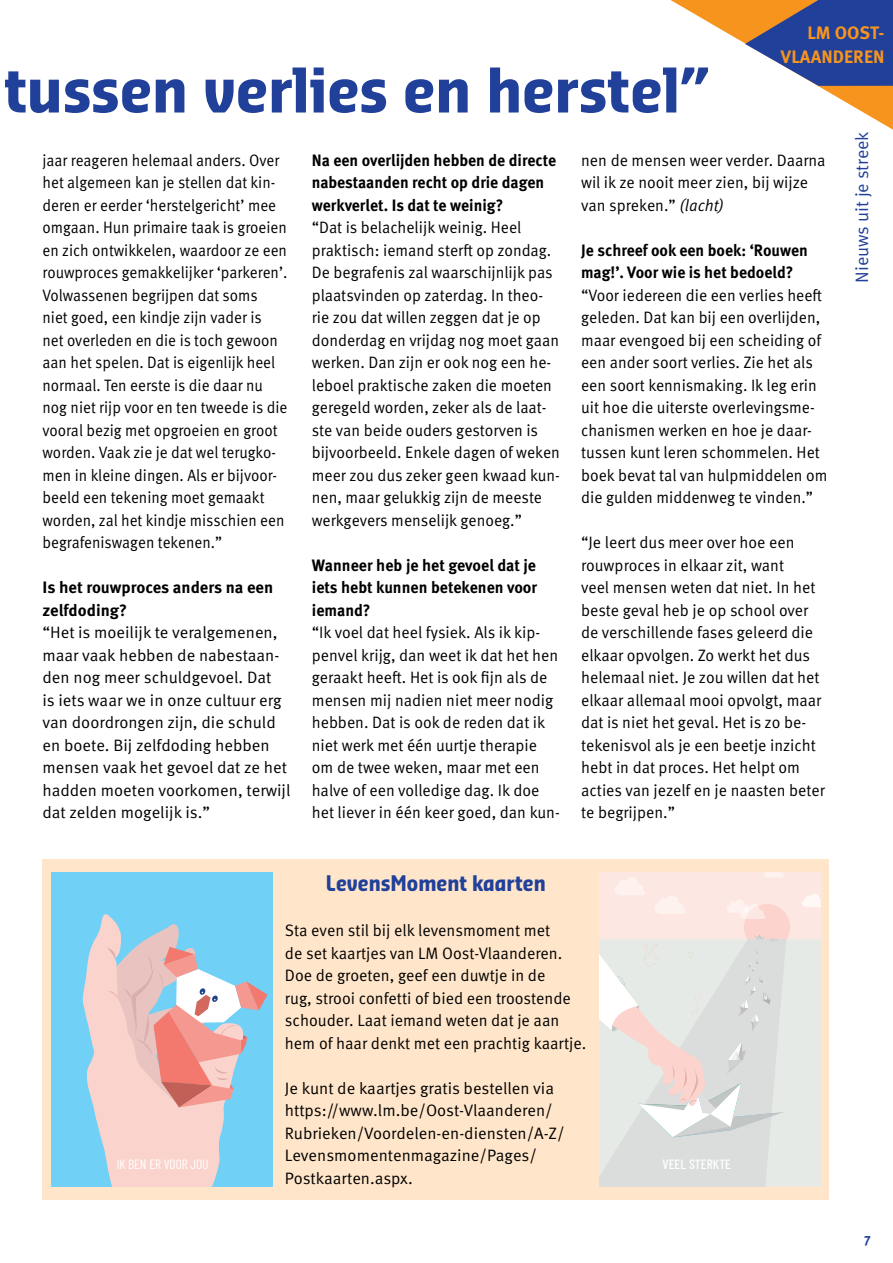
<style>
.page{position:relative;width:893px;height:1263px;background:#fff}
.page>*{position:absolute;margin:0;border:0;box-sizing:border-box;transform-origin:0 0}
.t1{font:700 60px "Sansa Con Pro";color:#21409a}
.t2{font:700 21px "Sansa Con Pro";color:#21409a;scale:.96 1}
.t3{font:700 18px/24px "Meta OT";color:#f7941e;text-align:right}
.t4{font:18px "Meta OT Norm";color:#21409a}
.t5{font:16.5px/22.5px "Meta OT Norm";color:#000;scale:.95 1}
.t6{font:16.5px/22.5px "Meta OT Norm";color:#000;scale:.96 1}
.t7{font:16.5px/22.5px "Meta OT Norm";color:#000}
.t8{font:16.5px/22.5px "Meta OT Norm";color:#000;scale:.92 1}
.t9{font:700 16.5px/22.5px "Meta OT";color:#000;scale:.95 1}
.t10{font:700 16.5px/22.5px "Meta OT";color:#000;text-align:justify;scale:.96 1}
.t11{font:700 16.5px/22.5px "Meta OT";color:#000}
.t12{font:13.5px "Barlow Condensed";letter-spacing:-.005em;color:#fff}
.t13{font:500 13.5px "Barlow Condensed";color:#fff}
.t14{font:700 13.5px "Meta OT";color:#21409a}
.s1{font-family:"Meta OT Norm Ita"}
</style>
<div class="page">
<svg style="left:671px;top:0;width:222px;height:130px"></svg>
<div style="left:43px;top:859px;width:786px;height:340px;background:#ffe6ca"></div>
<div style="left:51px;top:872px;width:221px;height:314px;background:#70d0f6"></div>
<svg style="left:83px;top:914px;width:185px;height:272px"></svg>
<div style="left:600px;top:872px;width:221px;height:68px;background:#fde7e2"></div>
<svg style="left:600px;top:1137px;width:186px;height:49px;background:#dcdede"></svg>
<svg style="left:802px;top:894px;width:19px;height:13px"></svg>
<svg style="left:600px;top:872px;width:190px;height:265px"></svg>
<h1 class="t1" style="left:4px;top:49px;width:705px">tussen verlies en herstel”</h1>
<p class="t3" style="left:781px;top:21px;width:105px">LM OOST-<br>VLAANDEREN</p>
<p class="t8" style="left:43px;top:149px;width:268px">jaar reageren helemaal anders. Over het algemeen kan je stellen dat kin&shy;deren er eerder ‘herstelgericht’ mee omgaan. Hun primaire taak is groeien en zich ontwikkelen, waardoor ze een rouwproces gemakkelijker ‘parkeren’.<br>Volwassenen begrijpen dat soms<br>niet goed, een kindje zijn vader is<br>net overleden en die is toch gewoon aan het spelen. Dat is eigenlijk heel normaal. Ten eerste is die daar nu nog niet rijp voor en ten tweede is die vooral bezig met opgroeien en groot worden. Vaak zie je dat wel terugko&shy;men in kleine dingen. Als er bijvoor&shy;beeld een tekening moet gemaakt worden, zal het kindje misschien een begrafeniswagen tekenen.”</p>
<p class="t11" style="left:43px;top:576px;width:232px">Is het rouwproces anders na een zelfdoding?</p>
<p class="t7" style="left:43px;top:621px;width:250px">“Het is moeilijk te veralgemenen, maar vaak hebben de nabestaan&shy;den nog meer schuldgevoel. Dat<br>is iets waar we in onze cultuur erg van doordrongen zijn, die schuld en boete. Bij zelfdoding hebben mensen vaak het gevoel dat ze het hadden moeten voorkomen, terwijl dat zelden mogelijk is.”</p>
<p class="t9" style="left:312px;top:149px;width:259px">Na een overlijden hebben de directe nabestaanden recht op drie dagen werkverlet. Is dat te weinig?</p>
<p class="t5" style="left:312px;top:216px;width:263px">“Dat is belachelijk weinig. Heel praktisch: iemand sterft op zondag.<br>De begrafenis zal waarschijnlijk pas plaatsvinden op zaterdag. In theo&shy;rie zou dat willen zeggen dat je op donderdag en vrijdag nog moet gaan werken. Dan zijn er ook nog een he&shy;leboel praktische zaken die moeten geregeld worden, zeker als de laat&shy;ste van beide ouders gestorven is bijvoorbeeld. Enkele dagen of weken meer zou dus zeker geen kwaad kun&shy;nen, maar gelukkig zijn de meeste werkgevers menselijk genoeg.”</p>
<p class="t10" style="left:312px;top:554px;width:236px">Wanneer heb je het gevoel dat je iets hebt kunnen betekenen voor iemand?</p>
<p class="t6" style="left:312px;top:621px;width:260px">“Ik voel dat heel fysiek. Als ik kip&shy;penvel krijg, dan weet ik dat het hen geraakt heeft. Het is ook fijn als de mensen mij nadien niet meer nodig hebben. Dat is ook de reden dat ik niet werk met één uurtje therapie om de twee weken, maar met een halve of een volledige dag. Ik doe het liever in één keer goed, dan kun-</p>
<p class="t6" style="left:581px;top:149px;width:256px">nen de mensen weer verder. Daarna wil ik ze nooit meer zien, bij wijze van spreken.” <span class="s1">(lacht)</span></p>
<p class="t9" style="left:581px;top:239px;width:240px">Je schreef ook een boek: ‘Rouwen mag!’. Voor wie is het bedoeld?</p>
<p class="t5" style="left:581px;top:284px;width:261px">“Voor iedereen die een verlies heeft geleden. Dat kan bij een overlijden, maar evengoed bij een scheiding of een ander soort verlies. Zie het als een soort kennismaking. Ik leg erin uit hoe die uiterste overlevingsme&shy;chanismen werken en hoe je daar&shy;tussen kunt leren schommelen. Het boek bevat tal van hulpmiddelen om die gulden middenweg te vinden.”</p>
<p class="t6" style="left:581px;top:531px;width:255px">“Je leert dus meer over hoe een rouwproces in elkaar zit, want<br>veel mensen weten dat niet. In het beste geval heb je op school over de verschillende fases geleerd die elkaar opvolgen. Zo werkt het dus helemaal niet. Je zou willen dat het elkaar allemaal mooi opvolgt, maar dat is niet het geval. Het is zo be&shy;tekenisvol als je een beetje inzicht hebt in dat proces. Het helpt om acties van jezelf en je naasten beter te begrijpen.”</p>
<p class="t2" style="left:326px;top:869px;width:231px">LevensMoment kaarten</p>
<p class="t7" style="left:285px;top:920px;width:303px">Sta even stil bij elk levensmoment met<br>de set kaartjes van LM Oost-Vlaanderen.<br>Doe de groeten, geef een duwtje in de<br>rug, strooi confetti of bied een troostende schouder. Laat iemand weten dat je aan hem of haar denkt met een prachtig kaartje.</p>
<p class="t7" style="left:285px;top:1077px;width:281px">Je kunt de kaartjes gratis bestellen via https://www.lm.be/Oost-Vlaanderen/ Rubrieken/Voordelen-en-diensten/A-Z/ Levensmomentenmagazine/Pages/ Postkaarten.aspx.</p>
<p class="t12" style="left:117px;top:1155px;width:93px">IK BEN ER VOOR JOU</p>
<p class="t13" style="left:663px;top:1156px;width:70px">VEEL STERKTE</p>
<p class="t4" style="left:851px;top:283px;width:153px;rotate:-90deg">Nieuws uit je streek</p>
<p class="t14" style="left:864px;top:1230px;width:8px">7</p>
</div>
